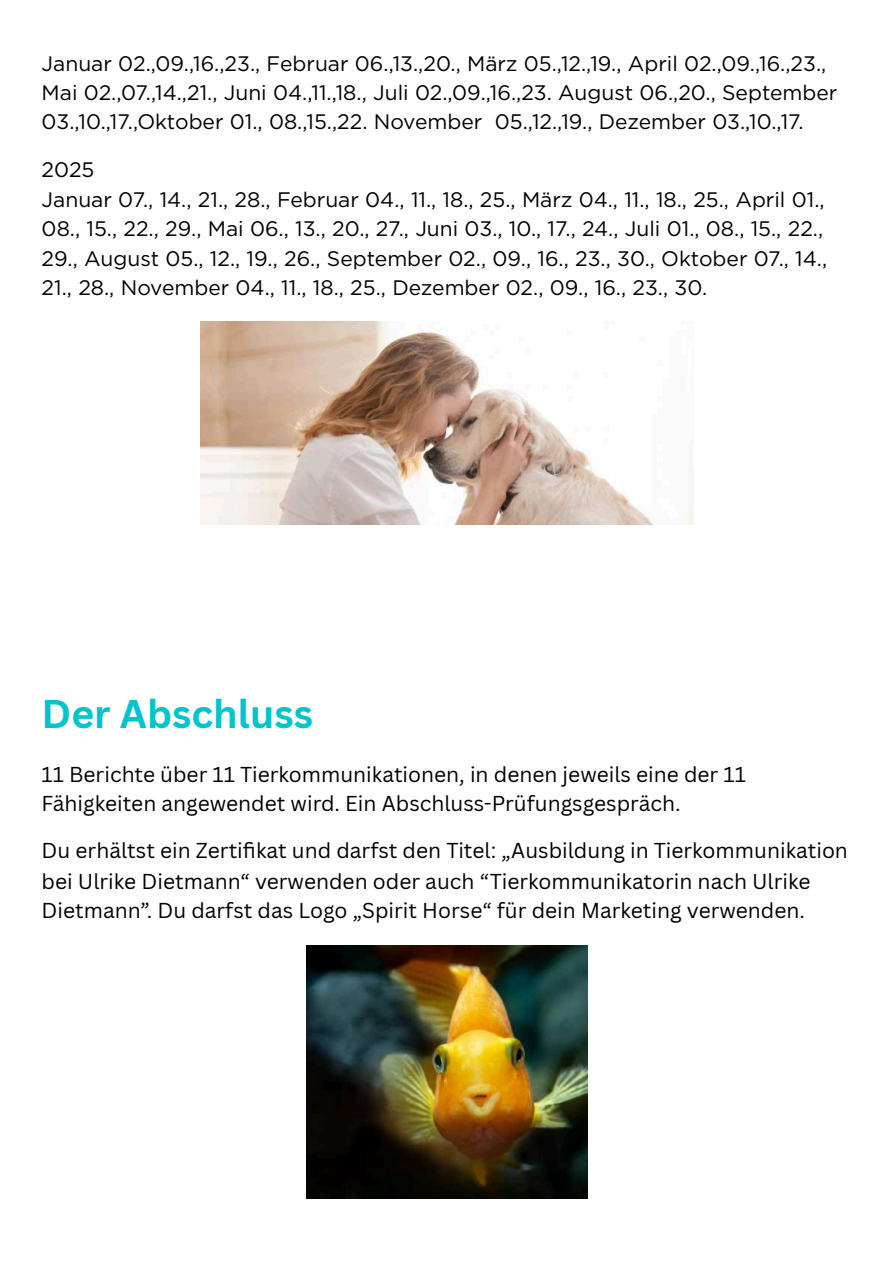
<style>
.page{position:relative;width:894px;height:1263px;background:#fff}
.page>*{position:absolute;margin:0;border:0;box-sizing:border-box;transform-origin:0 0}
.t1{font:700 39px "Canva Sans";color:#00c4cc}
.t2{font:21px/29.5px "Gotham Pro";color:#000}
.t3{font:21px/29.8px "Canva Sans";color:#000}
</style>
<div class="page">
<img style="left:200px;top:322px;width:493px;height:202px">
<img style="left:306px;top:945px;width:281px;height:253px">
<p class="t2" style="left:42px;top:49px;width:797px">Januar 02.,09.,16.,23., Februar 06.,13.,20., März 05.,12.,19., April 02.,09.,16.,23.,<br>Mai 02.,07.,14.,21., Juni 04.,11.,18., Juli 02.,09.,16.,23. August 06.,20., September<br>03.,10.,17.,Oktober 01., 08.,15.,22. November 05.,12.,19., Dezember 03.,10.,17.</p>
<p class="t2" style="left:42px;top:154px;width:786px">2025<br>Januar 07., 14., 21., 28., Februar 04., 11., 18., 25., März 04., 11., 18., 25., April 01., 08., 15., 22., 29., Mai 06., 13., 20., 27., Juni 03., 10., 17., 24., Juli 01., 08., 15., 22., 29., August 05., 12., 19., 26., September 02., 09., 16., 23., 30., Oktober 07., 14., 21., 28., November 04., 11., 18., 25., Dezember 02., 09., 16., 23., 30.</p>
<h1 class="t1" style="left:42px;top:690px;width:273px">Der Abschluss</h1>
<p class="t3" style="left:42px;top:760px;width:705px;line-height:29.2px">11 Berichte über 11 Tierkommunikationen, in denen jeweils eine der 11<br>Fähigkeiten angewendet wird. Ein Abschluss-Prüfungsgespräch.</p>
<p class="t3" style="left:42px;top:836px;width:807px">Du erhältst ein Zertifikat und darfst den Titel: „Ausbildung in Tierkommunikation bei Ulrike Dietmann&lt; verwenden oder auch &lt;Tierkommunikatorin nach Ulrike<br>Dietmann=. Du darfst das Logo „Spirit Horse&lt; für dein Marketing verwenden.</p>
</div>
